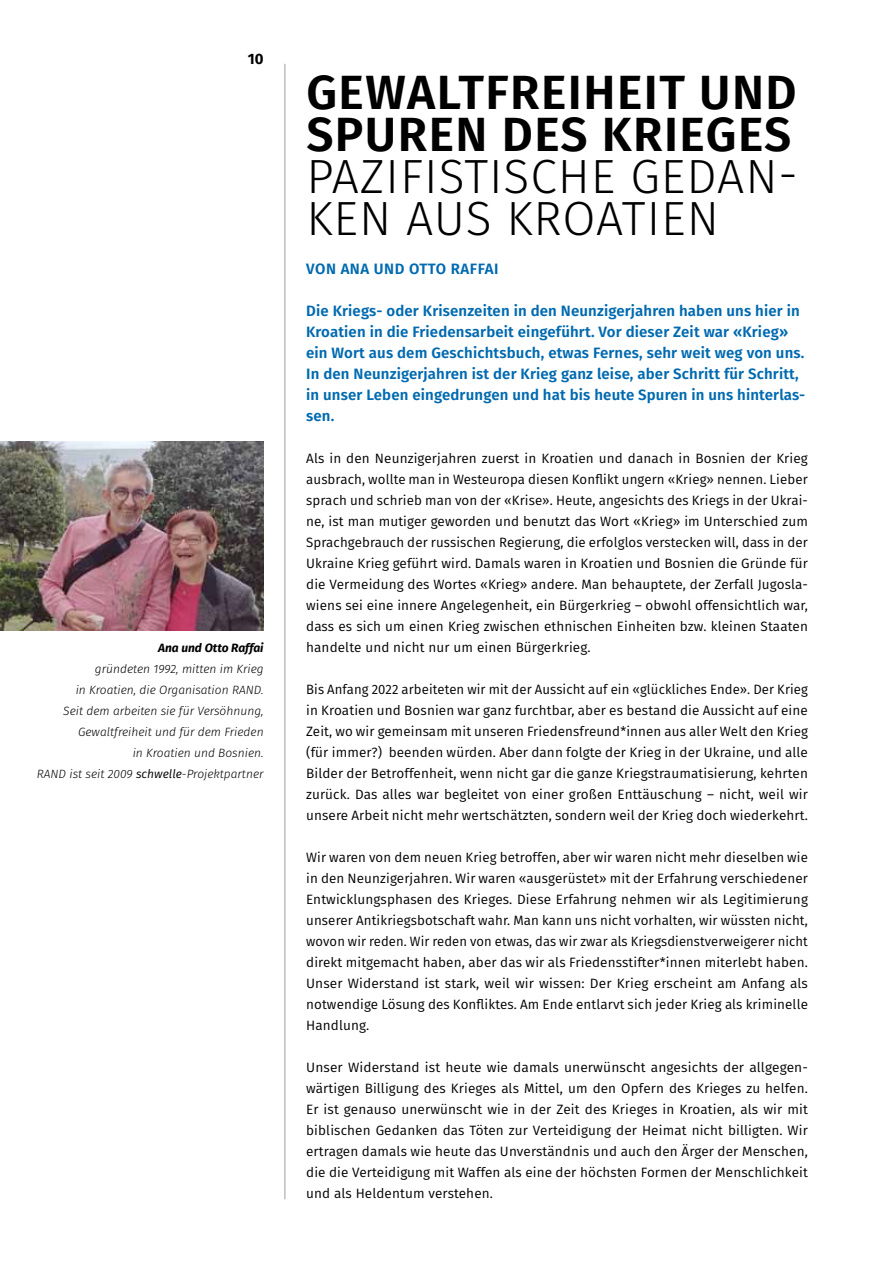
<style>
.page{position:relative;width:893px;height:1263px;background:#fff}
.page>*{position:absolute;margin:0;border:0;box-sizing:border-box;transform-origin:0 0}
.t1{font:600 48px/42px "Fira Sans";letter-spacing:.03em;color:#000}
.t2{font:300 48px "Fira Sans";letter-spacing:.015em;color:#000}
.t3{font:600 15px/21px "Fira Sans";letter-spacing:.01em;color:#006ab0}
.t4{font:600 15px "Fira Sans";letter-spacing:.035em;color:#006ab0}
.t5{font:700 15px "Fira Sans";color:#000}
.t6{font:13.5px/21px "Fira Sans";letter-spacing:.01em;color:#000;text-align:justify}
.t7{font:italic 300 12px/21px "Fira Sans";color:#000;text-align:right}
.t8{font:italic 700 12px "Fira Sans";color:#000}
.s1{font-weight:400}
</style>
<div class="page">
<hr style="left:285px;top:64px;width:1px;height:1135px;background:#9d9d9c">
<img style="left:0;top:442px;width:264px;height:189px">
<p class="t5" style="left:248px;top:46px;width:17px">10</p>
<p class="t8" style="left:158px;top:637px;width:107px">Ana und Otto Raffai</p>
<p class="t7" style="left:37px;top:658px;width:228px">gründeten 1992, mitten im Krieg<br>in Kroatien, die Organisation RAND.<br>Seit dem arbeiten sie für Versöhnung, Gewaltfreiheit und für dem Frieden<br>in Kroatien und Bosnien.<br>RAND ist seit 2009 <span class="s1">schwelle</span>-Projektpartner</p>
<h1 class="t1" style="left:306px;top:68px;width:492px">Gewaltfreiheit und spuren des Krieges</h1>
<h1 class="t2" style="left:306px;top:142px;width:142px">PAZI FISTISCHE</h1>
<h1 class="t2" style="left:630px;top:142px;width:29px">GEDA</h1>
<h1 class="t2" style="left:745px;top:142px;width:54px">N-</h1>
<h1 class="t2" style="left:306px;top:184px;width:313px">KEN AUS KROATIE</h1>
<h1 class="t2" style="left:687px;top:184px;width:34px">N</h1>
<p class="t4" style="left:306px;top:256px;width:194px">Von Ana und Otto Raffai</p>
<p class="t3" style="left:306px;top:299px;width:501px">Die Kriegs- oder Krisenzeiten in den Neunzigerjahren haben uns hier in Kroatien in die Friedensarbeit eingeführt. Vor dieser Zeit war «Krieg» ein Wort aus dem Geschichtsbuch, etwas Fernes, sehr weit weg von uns.<br>In den Neunzigerjahren ist der Krieg ganz leise, aber Schritt für Schritt, in unser Leben eingedrungen und hat bis heute Spuren in uns hinterlas&shy;sen.</p>
<p class="t6" style="left:306px;top:447px;width:503px">Als in den Neunzigerjahren zuerst in Kroatien und danach in Bosnien der Krieg ausbrach, wollte man in Westeuropa diesen Konflikt ungern «Krieg» nennen. Lieber sprach und schrieb man von der «Krise». Heute, angesichts des Kriegs in der Ukrai&shy;ne, ist man mutiger geworden und benutzt das Wort «Krieg» im Unterschied zum Sprachgebrauch der russischen Regierung, die erfolglos verstecken will, dass in der Ukraine Krieg geführt wird. Damals waren in Kroatien und Bosnien die Gründe für die Vermeidung des Wortes «Krieg» andere. Man behauptete, der Zerfall Jugosla&shy;wiens sei eine innere Angelegenheit, ein Bürgerkrieg – obwohl offensichtlich war, dass es sich um einen Krieg zwischen ethnischen Einheiten bzw. kleinen Staaten handelte und nicht nur um einen Bürgerkrieg.</p>
<p class="t6" style="left:306px;top:678px;width:503px">Bis Anfang 2022 arbeiteten wir mit der Aussicht auf ein «glückliches Ende». Der Krieg in Kroatien und Bosnien war ganz furchtbar, aber es bestand die Aussicht auf eine Zeit, wo wir gemeinsam mit unseren Friedensfreund*innen aus aller Welt den Krieg (für immer?) beenden würden. Aber dann folgte der Krieg in der Ukraine, und alle Bilder der Betroffenheit, wenn nicht gar die ganze Kriegstraumatisierung, kehrten zurück. Das alles war begleitet von einer großen Enttäuschung – nicht, weil wir unsere Arbeit nicht mehr wertschätzten, sondern weil der Krieg doch wiederkehrt.</p>
<p class="t6" style="left:306px;top:846px;width:503px">Wir waren von dem neuen Krieg betroffen, aber wir waren nicht mehr dieselben wie in den Neunzigerjahren. Wir waren «ausgerüstet» mit der Erfahrung verschiedener Entwicklungsphasen des Krieges. Diese Erfahrung nehmen wir als Legitimierung unserer Antikriegsbotschaft wahr. Man kann uns nicht vorhalten, wir wüssten nicht, wovon wir reden. Wir reden von etwas, das wir zwar als Kriegsdienstverweigerer nicht direkt mitgemacht haben, aber das wir als Friedensstifter*innen miterlebt haben.<br>Unser Widerstand ist stark, weil wir wissen: Der Krieg erscheint am Anfang als notwendige Lösung des Konfliktes. Am Ende entlarvt sich jeder Krieg als kriminelle Handlung.</p>
<p class="t6" style="left:306px;top:1056px;width:503px">Unser Widerstand ist heute wie damals unerwünscht angesichts der allgegen&shy;wärtigen Billigung des Krieges als Mittel, um den Opfern des Krieges zu helfen.<br>Er ist genauso unerwünscht wie in der Zeit des Krieges in Kroatien, als wir mit biblischen Gedanken das Töten zur Verteidigung der Heimat nicht billigten. Wir ertragen damals wie heute das Unverständnis und auch den Ärger der Menschen, die die Verteidigung mit Waffen als eine der höchsten Formen der Menschlichkeit und als Heldentum verstehen.</p>
</div>
